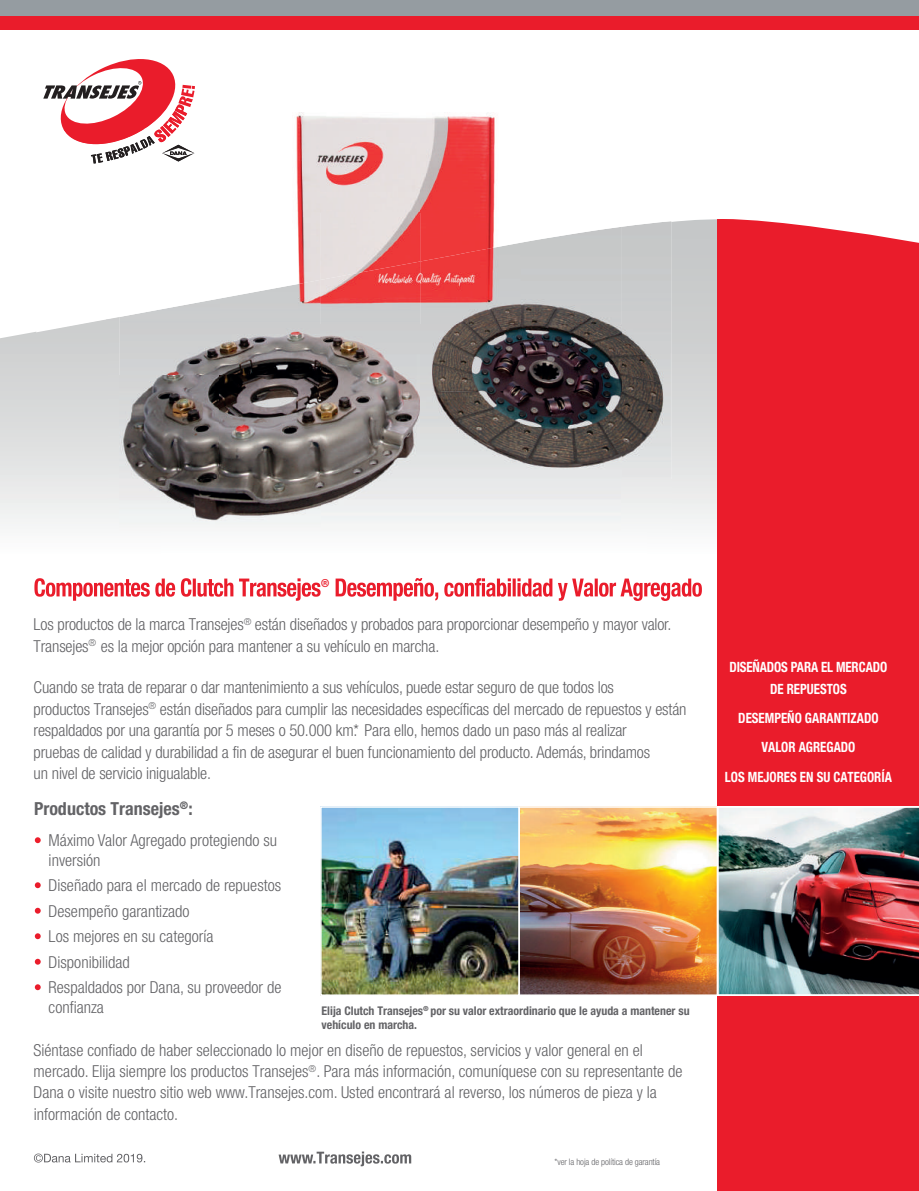
<style>
.page{position:relative;width:919px;height:1191px;background:#fff}
.page>*{position:absolute;margin:0;border:0;box-sizing:border-box;transform-origin:0 0}
.t1{font:25.05px "Myriad Pro";color:#ea1c2b;scale:.9 1}
.t2{font:700 condensed 18px "Helvetica Neue";color:#636366}
.t3{font:300 condensed 16.5px/21.6px "Helvetica Neue";letter-spacing:-.005em;color:#636366}
.t4{font:700 condensed 14.25px/21.5px "Helvetica Neue";color:#fff;text-align:center;scale:.91 1}
.t5{font:700 condensed 12px/14.2px "Helvetica Neue";color:#636366}
.t6{font:300 condensed 9px "Helvetica Neue";letter-spacing:-.01em;color:#636366}
</style>
<div class="page">
<img style="left:671px;top:342px;width:46px;height:253px">
<div style="left:717px;top:1px;width:201px;height:1190px;background:#ea1c2b"></div>
<svg style="left:0;top:29px;width:918px;height:313px"></svg>
<img style="left:323px;top:809px;width:392px;height:184px">
<div style="left:320px;top:806px;width:200px;height:190px;border:2px solid #fff"></div>
<div style="left:518px;top:806px;width:200px;height:190px;border:2px solid #fff"></div>
<svg style="left:35px;top:837px;width:6px;height:6px"></svg>
<svg style="left:35px;top:882px;width:6px;height:6px"></svg>
<svg style="left:35px;top:907px;width:6px;height:6px"></svg>
<svg style="left:35px;top:933px;width:6px;height:6px"></svg>
<svg style="left:35px;top:958px;width:6px;height:6px"></svg>
<svg style="left:35px;top:984px;width:6px;height:6px"></svg>
<svg style="left:34px;top:1153px;width:111px;height:9px"></svg>
<svg style="left:278px;top:1151px;width:133px;height:15px"></svg>
<svg style="left:34px;top:578px;width:286px;height:23px"></svg>
<svg style="left:335px;top:578px;width:366px;height:23px"></svg>
<img style="left:320px;top:280px;width:100px;height:247px">
<img style="left:420px;top:261px;width:100px;height:263px">
<img style="left:520px;top:261px;width:101px;height:263px">
<img style="left:621px;top:227px;width:50px;height:299px">
<img style="left:120px;top:317px;width:100px;height:162px">
<img style="left:220px;top:298px;width:100px;height:181px">
<img style="left:120px;top:479px;width:200px;height:52px">
<img style="left:128px;top:107px;width:92px;height:105px">
<img style="left:220px;top:107px;width:401px;height:105px">
<img style="left:621px;top:107px;width:50px;height:120px">
<img style="left:120px;top:212px;width:100px;height:105px">
<img style="left:220px;top:212px;width:100px;height:86px">
<img style="left:320px;top:212px;width:100px;height:68px">
<img style="left:420px;top:212px;width:201px;height:49px">
<svg style="left:43px;top:53px;width:172px;height:121px"></svg>
<div style="left:0;top:2px;width:918px;height:27px;background:#ea1c2b"></div>
<div style="left:0;top:0;width:918px;height:16px;background:#959ca1"></div>
<img style="left:716px;top:806px;width:202px;height:190px">
<h1 class="t1" style="left:320px;top:572px;width:12px">®</h1>
<p class="t3" style="left:34px;top:613px;width:639px">Los productos de la marca Transejes<sup>®</sup> están diseñados y probados para proporcionar desempeño y mayor valor.<br>Transejes<sup>®</sup> es la mejor opción para mantener a su vehículo en marcha.</p>
<p class="t3" style="left:34px;top:676px;width:654px">Cuando se trata de reparar o dar mantenimiento a sus vehículos, puede estar seguro de que todos los<br>productos Transejes<sup>®</sup> están diseñados para cumplir las necesidades específicas del mercado de repuestos y están respaldados por una garantía por 5 meses o 50.000 km.* Para ello, hemos dado un paso más al realizar<br>pruebas de calidad y durabilidad a fin de asegurar el buen funcionamiento del producto. Además, brindamos<br>un nivel de servicio inigualable.</p>
<p class="t2" style="left:34px;top:797px;width:160px">Productos Transejes<sup>®</sup>:</p>
<p class="t3" style="left:49px;top:830px;width:230px;line-height:19.5px">Máximo Valor Agregado protegiendo su inversión</p>
<p class="t3" style="left:49px;top:872px;width:234px;line-height:25.5px">Diseñado para el mercado de repuestos<br>Desempeño garantizado<br>Los mejores en su categoría<br>Disponibilidad<br>Respaldados por Dana, su proveedor de</p>
<p class="t3" style="left:49px;top:995px;width:57px">confianza</p>
<p class="t3" style="left:34px;top:1040px;width:650px;line-height:21px">Siéntase confiado de haber seleccionado lo mejor en diseño de repuestos, servicios y valor general en el mercado. Elija siempre los productos Transejes<sup>®</sup>. Para más información, comuníquese con su representante de Dana o visite nuestro sitio web www.Transejes.com. Usted encontrará al reverso, los números de pieza y la información de contacto.</p>
<p class="t5" style="left:321px;top:1003px;width:369px">Elija Clutch Transejes<sup>®</sup> por su valor extraordinario que le ayuda a mantener su vehículo en marcha.</p>
<p class="t6" style="left:554px;top:1156px;width:107px">*ver la hoja de política de garantía</p>
<p class="t4" style="left:729px;top:656px;width:175px">DISEÑADOS PARA EL MERCADO<br>DE REPUESTOS</p>
<p class="t4" style="left:738px;top:703px;width:156px;line-height:29px">DESEMPEÑO GARANTIZADO<br>VALOR AGREGADO</p>
<p class="t4" style="left:724px;top:766px;width:185px">LOS MEJORES EN SU CATEGORÍA</p>
</div>
